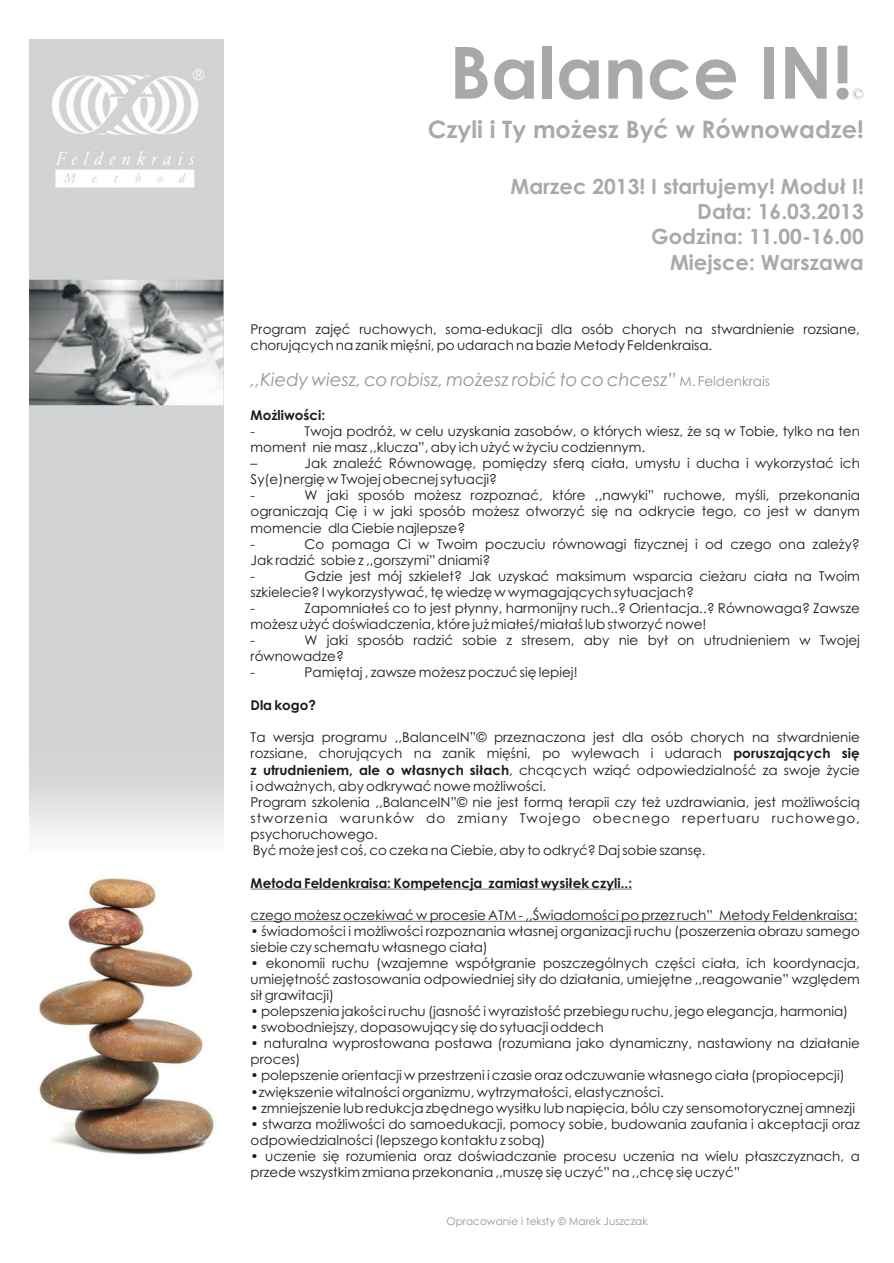
<style>
.page{position:relative;width:894px;height:1263px;background:#fff}
.page>*{position:absolute;margin:0;border:0;box-sizing:border-box;transform-origin:0 0}
.t1{font:700 72px "Century Gothic";color:#aba8a8}
.t2{font:700 24px "Century Gothic";color:#aba8a8}
.t3{font:700 21px/25.5px "Century Gothic";color:#aba8a8;text-align:right}
.t4{font:italic 18px "Century Gothic";color:#969494}
.t5{font:15px "Century";color:#aba8a8}
.t6{font:13.5px/16px "Century Gothic";color:#1f1a17}
.t7{font:700 13.5px "Century Gothic";color:#1f1a17}
.t8{font:10.5px "Century Gothic";color:#969494}
.s1{font-style:normal;font-size:13.5px}
.s2{font-weight:700}
</style>
<div class="page">
<hr style="left:251px;top:889px;width:318px;height:1px;background:#1f1a17">
<hr style="left:573px;top:889px;width:59px;height:1px;background:#1f1a17">
<hr style="left:251px;top:921px;width:65px;height:1px;background:#1f1a17">
<hr style="left:321px;top:921px;width:84px;height:1px;background:#1f1a17">
<hr style="left:414px;top:921px;width:119px;height:1px;background:#1f1a17">
<hr style="left:540px;top:921px;width:62px;height:1px;background:#1f1a17">
<hr style="left:608px;top:921px;width:250px;height:1px;background:#1f1a17">
<img style="left:29px;top:39px;width:194px;height:1116px">
<h1 class="t1" style="left:449px;top:45px;width:405px">Balance IN!</h1>
<p class="t5" style="left:853px;top:88px;width:13px">©</p>
<h2 class="t2" style="left:428px;top:120px;width:438px">Czyli i Ty mo¿esz Byæ w Równowadze!</h2>
<h3 class="t3" style="left:510px;top:175px;width:355px">Marzec 2013! I startujemy! Modu³ I!<br>Data: 16.03.2013<br>Godzina: 11.00-16.00<br>Miejsce: Warszawa</h3>
<p class="t6" style="left:251px;top:322px;width:611px">Program zajêæ ruchowych, soma-edukacji dla osób chorych na stwardnienie rozsiane, choruj¹cych na zanik miêœni, po udarach na bazie Metody Feldenkraisa.</p>
<h3 class="t4" style="left:251px;top:373px;width:521px">,,Kiedy wiesz, co robisz, moýesz robiã to co chcesz” <span class="s1">M. Feldenkrais</span></h3>
<p class="t7" style="left:251px;top:410px;width:76px">Moýliwoœci:</p>
<p class="t6" style="left:251px;top:424px;width:6px">-</p>
<p class="t6" style="left:251px;top:424px;width:611px;text-indent:54px">Twoja podró¿, w celu uzyskania zasobów, o których wiesz, ¿e s¹ w Tobie, tylko na ten moment nie masz ,,klucza”, aby ich u¿yæ w ¿yciu codziennym.<br>–</p>
<p class="t6" style="left:251px;top:457px;width:611px;text-indent:54px">Jak znaleŸæ Równowagê, pomiêdzy sfer¹ cia³a, umys³u i ducha i wykorzystaæ ich<br>Sy(e)nergiê w Twojej obecnej sytuacji?<br>-</p>
<p class="t6" style="left:251px;top:489px;width:611px;text-indent:54px">W jaki sposób mo¿esz rozpoznaæ, które ,,nawyki” ruchowe, myœli, przekonania ograniczaj¹ Ciê i w jaki sposób mo¿esz otworzyæ siê na odkrycie tego, co jest w danym momencie dla Ciebie najlepsze?<br>-</p>
<p class="t6" style="left:251px;top:537px;width:611px;text-indent:54px">Co pomaga Ci w Twoim poczuciu równowagi fizycznej i od czego ona zale¿y?<br>Jak radziæ sobie z ,,gorszymi” dniami?<br>-</p>
<p class="t6" style="left:251px;top:569px;width:611px;text-indent:54px">Gdzie jest mój szkielet? Jak uzyskaæ maksimum wsparcia cie¿aru cia³a na Twoim szkielecie? I wykorzystywaæ, tê wiedzê w wymagaj¹cych sytuacjach?<br>-</p>
<p class="t6" style="left:251px;top:601px;width:611px;text-indent:54px">Zapomnia³eœ co to jest p³ynny, harmonijny ruch..? Orientacja..? Równowaga? Zawsze mo¿esz u¿yæ doœwiadczenia, które ju¿ mia³eœ/mia³aœ lub stworzyæ nowe!<br>-</p>
<p class="t6" style="left:251px;top:633px;width:611px;text-indent:54px">W jaki sposób radziæ sobie z stresem, aby nie by³ on utrudnieniem w Twojej równowadze?<br>-</p>
<p class="t6" style="left:305px;top:666px;width:275px">Pamiêtaj , zawsze mo¿esz poczuæ siê lepiej!</p>
<p class="t7" style="left:251px;top:700px;width:67px">Dla kogo?</p>
<p class="t6" style="left:251px;top:730px;width:611px">Ta wersja programu ,,BalanceIN”© przeznaczona jest dla osób chorych na stwardnienie rozsiane, choruj¹cych na zanik miêœni, po wylewach i udarach <span class="s2">poruszaj¹cych siê z utrudnieniem, ale o w³asnych si³ach</span>, chc¹cych wzi¹æ odpowiedzialnoœæ za swoje ¿ycie i odwa¿nych, aby odkrywaæ nowe mo¿liwoœci.<br>Program szkolenia ,,BalanceIN”© nie jest form¹ terapii czy te¿ uzdrawiania, jest mo¿liwoœci¹ stworzenia warunków do zmiany Twojego obecnego repertuaru ruchowego, psychoruchowego.<br>Byæ mo¿e jest coœ, co czeka na Ciebie, aby to odkryæ? Daj sobie szansê.</p>
<p class="t7" style="left:251px;top:877px;width:383px">Metoda Feldenkraisa: Kompetencja zamiast wysi³ek czyli..:</p>
<p class="t6" style="left:251px;top:908px;width:608px">czego mo¿esz oczekiwaæ w procesie ATM - ,,Œwiadomoœci po przez ruch” Metody Feldenkraisa:</p>
<p class="t6" style="left:251px;top:924px;width:611px">• œwiadomoœci i mo¿liwoœci rozpoznania w³asnej organizacji ruchu (poszerzenia obrazu samego siebie czy schematu w³asnego cia³a)</p>
<p class="t6" style="left:251px;top:956px;width:611px;text-align:justify">• ekonomii ruchu (wzajemne wspó³granie poszczególnych czêœci cia³a, ich koordynacja, umiejêtnoœæ zastosowania odpowiedniej si³y do dzia³ania, umiejêtne ,,reagowanie” wzglêdem si³ grawitacji)</p>
<p class="t6" style="left:251px;top:1004px;width:599px">• polepszenia jakoœci ruchu (jasnoœæ i wyrazistoœæ przebiegu ruchu, jego elegancja, harmonia)</p>
<p class="t6" style="left:251px;top:1021px;width:355px">• swobodniejszy, dopasowuj¹cy siê do sytuacji oddech</p>
<p class="t6" style="left:251px;top:1037px;width:611px">• naturalna wyprostowana postawa (rozumiana jako dynamiczny, nastawiony na dzia³anie proces)</p>
<p class="t6" style="left:251px;top:1069px;width:596px">• polepszenie orientacji w przestrzeni i czasie oraz odczuwanie w³asnego cia³a (propiocepcji)</p>
<p class="t6" style="left:251px;top:1085px;width:415px">•zwiêkszenie witalnoœci organizmu, wytrzyma³oœci, elastycznoœci.</p>
<p class="t6" style="left:251px;top:1101px;width:606px">• zmniejszenie lub redukcja zbêdnego wysi³ku lub napiêcia, bólu czy sensomotorycznej amnezji</p>
<p class="t6" style="left:251px;top:1117px;width:611px">• stwarza mo¿liwoœci do samoedukacji, pomocy sobie, budowania zaufania i akceptacji oraz odpowiedzialnoœci (lepszego kontaktu z sob¹)</p>
<p class="t6" style="left:251px;top:1149px;width:611px">• uczenie siê rozumienia oraz doœwiadczanie procesu uczenia na wielu p³aszczyznach, a przede wszystkim zmiana przekonania ,,muszê siê uczyæ” na ,,chcê siê uczyæ”</p>
<p class="t8" style="left:447px;top:1217px;width:203px">Opracowanie i teksty © Marek Juszczak</p>
</div>
